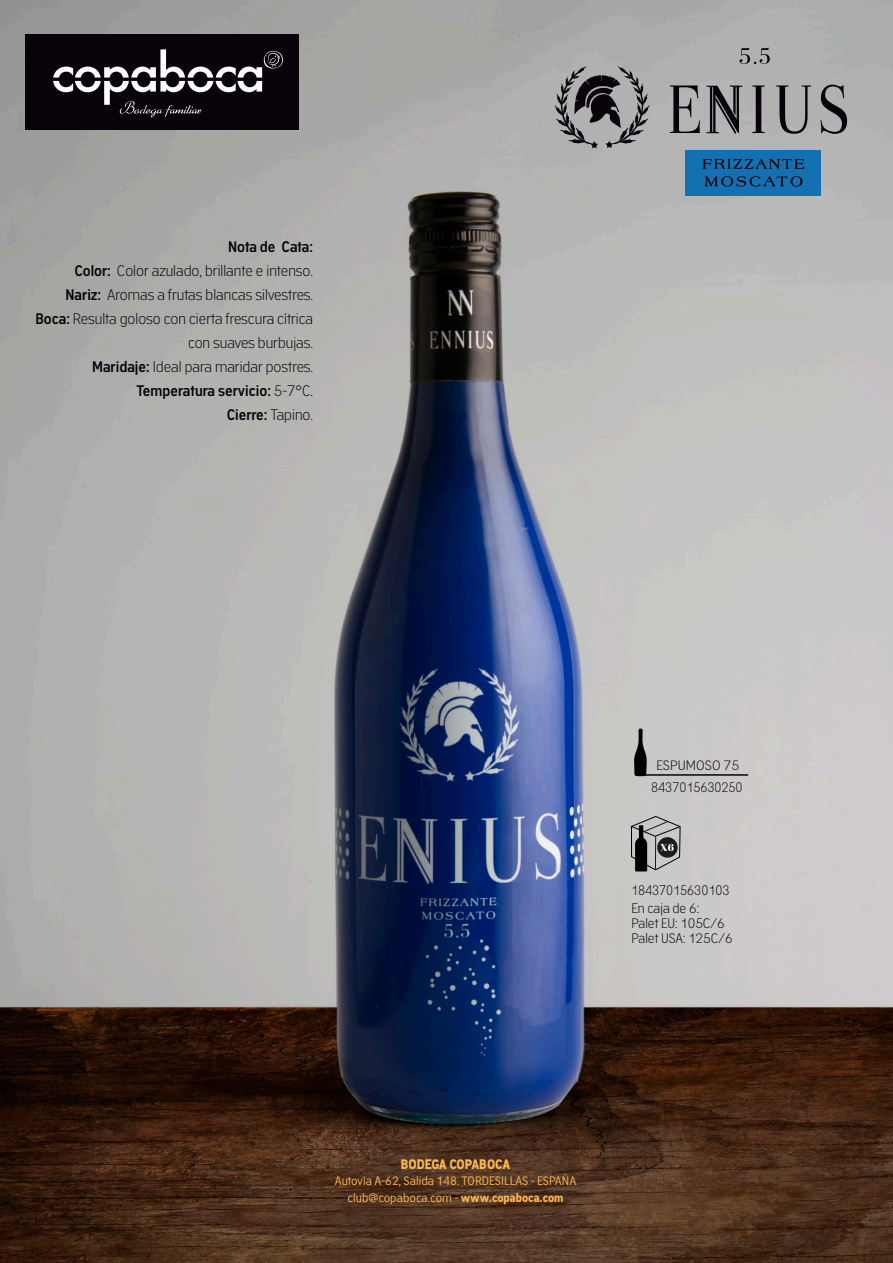
<style>
.page{position:relative;width:893px;height:1263px;background:#fff}
.page>*{position:absolute;margin:0;border:0;box-sizing:border-box;transform-origin:0 0}
.t1{font:300 15px/24px "Academy Sans";color:#08030b;text-align:right}
.t2{font:300 13.5px/15px "Academy Sans";color:#08030b}
.t3{font:300 13.5px "Academy Sans";color:#000;scale:.92 1}
.t4{font:700 13.5px "Academy Sans";color:#f7b554}
.t5{font:300 13.35px "Academy Sans";color:#08030b;scale:1.06 1}
.t6{font:12px/16.5px "Academy Sans";color:#f7b554;text-align:center}
.t7{font:10.05px "Abril Fatface";color:#fff}
.s1{font-weight:600}
.s2{font-weight:700}
</style>
<div class="page">
<img style="left:0;top:0;width:893px;height:1263px">
<div style="left:25px;top:34px;width:274px;height:95px;background:#08030b"></div>
<svg style="left:53px;top:49px;width:230px;height:68px"></svg>
<svg style="left:630px;top:816px;width:51px;height:55px;background:#919191"></svg>
<hr style="left:655px;top:836px;width:1px;height:34px;background:#1a1719">
<div style="left:657px;top:837px;width:21px;height:21px;background:#1b1b19;border-radius:50%"></div>
<hr style="left:637px;top:774px;width:111px;height:2px;background:#08030b">
<svg style="left:634px;top:728px;width:13px;height:48px"></svg>
<div style="left:685px;top:150px;width:135px;height:46px;background:#1371b2"></div>
<svg style="left:670px;top:85px;width:30px;height:48px"></svg>
<svg style="left:752px;top:85px;width:13px;height:48px"></svg>
<svg style="left:776px;top:85px;width:35px;height:49px;background:#888688"></svg>
<svg style="left:820px;top:85px;width:28px;height:49px"></svg>
<svg style="left:706px;top:86px;width:36px;height:48px;background:#6b696c"></svg>
<svg style="left:555px;top:66px;width:94px;height:82px;background:#7d7b7e"></svg>
<svg style="left:703px;top:159px;width:101px;height:28px"></svg>
<svg style="left:740px;top:48px;width:30px;height:16px"></svg>
<p class="t1" style="left:35px;top:234px;width:279px"><span class="s1">Nota de Cata:<br>Color:</span> Color azulado, brillante e intenso.<br><span class="s1">Nariz:</span> Aromas a frutas blancas silvestres.<br><span class="s1">Boca:</span> Resulta goloso con cierta frescura cítrica con suaves burbujas.<br><span class="s1">Maridaje:</span> Ideal para maridar postres.<br><span class="s1">Temperatura servicio:</span> 5-7°C.<br><span class="s1">Cierre:</span> Tapino.</p>
<p class="t5" style="left:656px;top:758px;width:80px">ESPUMOSO 75</p>
<p class="t3" style="left:651px;top:780px;width:101px">8437015630250</p>
<p class="t7" style="left:661px;top:840px;width:15px">X6</p>
<p class="t3" style="left:631px;top:882px;width:108px">18437015630103</p>
<p class="t2" style="left:631px;top:900px;width:103px">En caja de 6:<br>Palet EU: 105C/6<br>Palet USA: 125C/6</p>
<p class="t4" style="left:401px;top:1156px;width:111px">BODEGA COPABOCA</p>
<p class="t6" style="left:335px;top:1173px;width:243px">Autovía A-62, Salida 148. TORDESILLAS - ESPAÑA club@copaboca.com - <span class="s2">www.copaboca.com</span></p>
</div>
